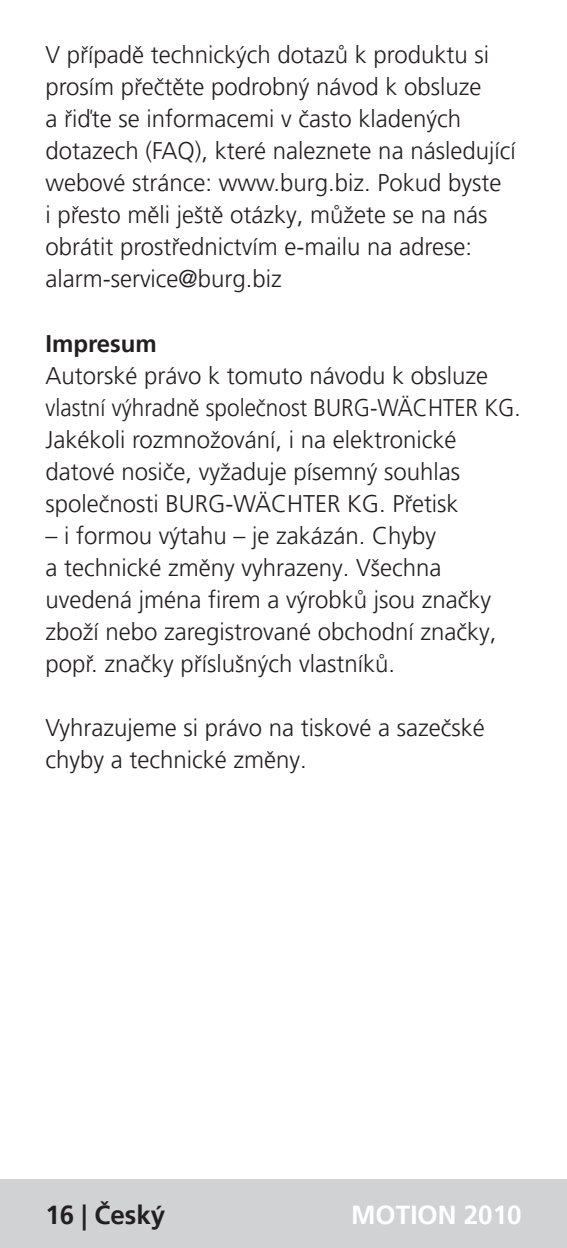
<style>
.page{position:relative;width:567px;height:1248px;background:#fff}
.page>*{position:absolute;margin:0;border:0;box-sizing:border-box;transform-origin:0 0}
.t1{font:700 26px "Frutiger LT Pro";color:#fff}
.t2{font:700 26px "Frutiger LT Pro";color:#231f20}
.t3{font:300 24px/32px "Frutiger LT Pro";color:#231f20}
.t4{font:700 24px "Frutiger LT Pro";color:#231f20}
</style>
<div class="page">
<div style="left:0;top:1179px;width:567px;height:68px;background:#d1d2d4"></div>
<p class="t3" style="left:45px;top:39px;width:472px">V případě technických dotazů k produktu si prosím přečtěte podrobný návod k obsluze<br>a řiďte se informacemi v často kladených dotazech (FAQ), které naleznete na následující webové stránce: www.burg.biz. Pokud byste<br>i přesto měli ještě otázky, můžete se na nás obrátit prostřednictvím e-mailu na adrese: alarm-service@burg.biz</p>
<p class="t4" style="left:45px;top:329px;width:113px">Impresum</p>
<p class="t3" style="left:45px;top:359px;width:477px">Autorské právo k tomuto návodu k obsluze vlastní výhradně společnost BURG-WÄCHTER KG.<br>Jakékoli rozmnožování, i na elektronické datové nosiče, vyžaduje písemný souhlas společnosti BURG-WÄCHTER KG. Přetisk</p>
<p class="t3" style="left:45px;top:519px;width:453px">– i formou výtahu – je zakázán. Chyby<br>a technické změny vyhrazeny. Všechna uvedená jména firem a výrobků jsou značky zboží nebo zaregistrované obchodní značky, popř. značky příslušných vlastníků.</p>
<p class="t3" style="left:45px;top:711px;width:441px">Vyhrazujeme si právo na tiskové a sazečské chyby a technické změny.</p>
<p class="t2" style="left:45px;top:1199px;width:121px">16 | Český</p>
<p class="t1" style="left:351px;top:1199px;width:172px">MOTION 2010</p>
</div>
